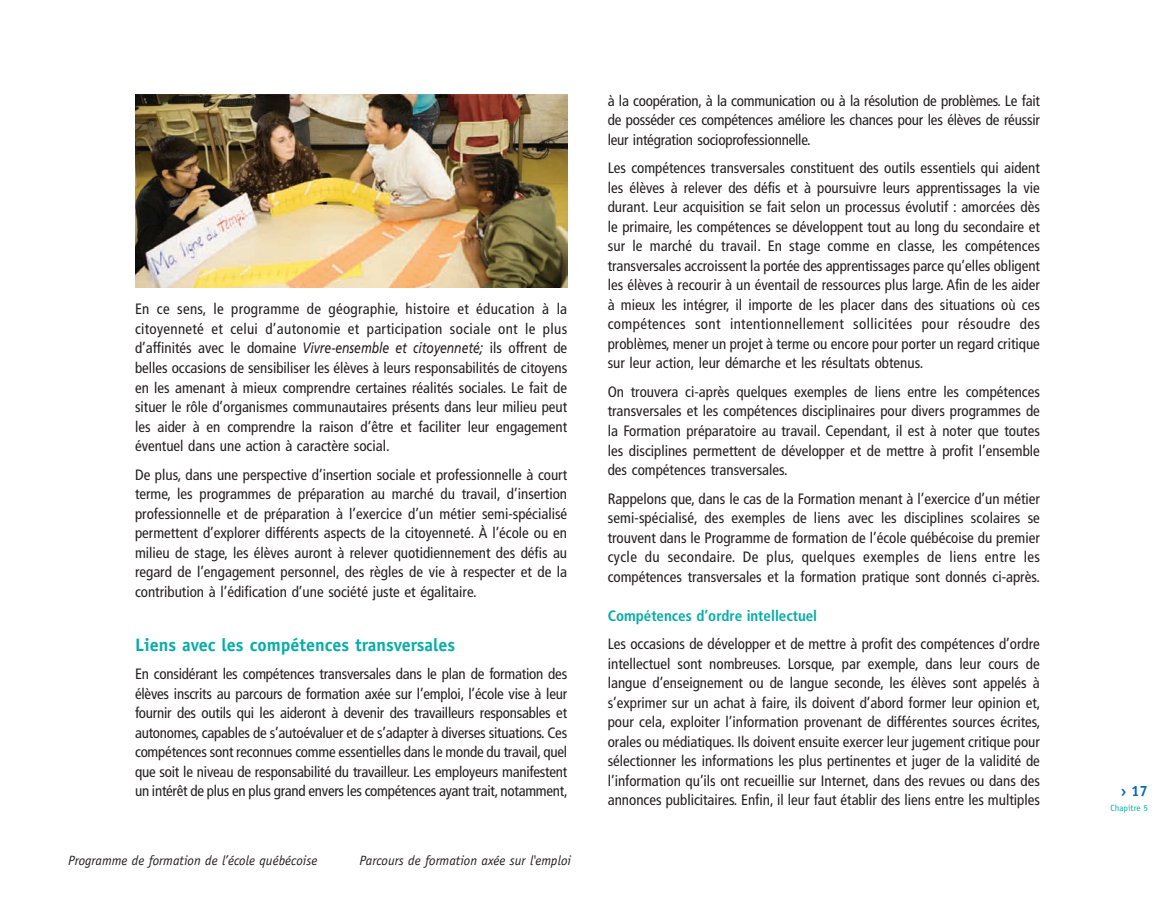
<style>
.page{position:relative;width:1175px;height:905px;background:#fff}
.page>*{position:absolute;margin:0;border:0;box-sizing:border-box;transform-origin:0 0}
.t1{font:700 18px "Officina Sans";color:#07ada7}
.t2{font:condensed 15px/19.5px "Frutiger";color:#231f20;text-align:justify}
.t3{font:700 condensed 15px "Frutiger";color:#07ada7}
.t4{font:700 15px "Officina Sans";color:#0c6ab5}
.t5{font:italic 13.5px "Officina Sans";color:#231f20}
.t6{font:9px "Officina Sans";color:#07ada7}
.s1{font-style:italic;font-stretch:normal}
</style>
<div class="page">
<img style="left:135px;top:94px;width:432px;height:194px">
<p class="t2" style="left:135px;top:301px;width:434px">En ce sens, le programme de géographie, histoire et éducation à la citoyenneté et celui d’autonomie et participation sociale ont le plus d’affinités avec le domaine <span class="s1">Vivre-ensemble et citoyenneté;</span> ils offrent de belles occasions de sensibiliser les élèves à leurs responsabilités de citoyens en les amenant à mieux comprendre certaines réalités sociales. Le fait de situer le rôle d’organismes communautaires présents dans leur milieu peut les aider à en comprendre la raison d’être et faciliter leur engagement éventuel dans une action à caractère social.</p>
<p class="t2" style="left:135px;top:466px;width:433px">De plus, dans une perspective d’insertion sociale et professionnelle à court terme, les programmes de préparation au marché du travail, d’insertion professionnelle et de préparation à l’exercice d’un métier semi-spécialisé permettent d’explorer différents aspects de la citoyenneté. À l’école ou en milieu de stage, les élèves auront à relever quotidiennement des défis au regard de l’engagement personnel, des règles de vie à respecter et de la contribution à l’édification d’une société juste et égalitaire.</p>
<p class="t1" style="left:135px;top:637px;width:321px">Liens avec les compétences transversales</p>
<p class="t2" style="left:135px;top:665px;width:434px">En considérant les compétences transversales dans le plan de formation des élèves inscrits au parcours de formation axée sur l’emploi, l’école vise à leur fournir des outils qui les aideront à devenir des travailleurs responsables et autonomes, capables de s’autoévaluer et de s’adapter à diverses situations. Ces compétences sont reconnues comme essentielles dans le monde du travail, quel que soit le niveau de responsabilité du travailleur. Les employeurs manifestent un intérêt de plus en plus grand envers les compétences ayant trait, notamment,</p>
<p class="t5" style="left:68px;top:855px;width:251px">Programme de formation de l’école québécoise</p>
<p class="t5" style="left:359px;top:855px;width:213px">Parcours de formation axée sur l'emploi</p>
<p class="t2" style="left:608px;top:92px;width:433px">à la coopération, à la communication ou à la résolution de problèmes. Le fait de posséder ces compétences améliore les chances pour les élèves de réussir leur intégration socioprofessionnelle.</p>
<p class="t2" style="left:608px;top:160px;width:434px">Les compétences transversales constituent des outils essentiels qui aident les élèves à relever des défis et à poursuivre leurs apprentissages la vie durant. Leur acquisition se fait selon un processus évolutif : amorcées dès le primaire, les compétences se développent tout au long du secondaire et sur le marché du travail. En stage comme en classe, les compétences transversales accroissent la portée des apprentissages parce qu’elles obligent les élèves à recourir à un éventail de ressources plus large. Afin de les aider à mieux les intégrer, il importe de les placer dans des situations où ces compétences sont intentionnellement sollicitées pour résoudre des problèmes, mener un projet à terme ou encore pour porter un regard critique sur leur action, leur démarche et les résultats obtenus.</p>
<p class="t2" style="left:608px;top:383px;width:434px">On trouvera ci-après quelques exemples de liens entre les compétences transversales et les compétences disciplinaires pour divers programmes de la Formation préparatoire au travail. Cependant, il est à noter que toutes les disciplines permettent de développer et de mettre à profit l’ensemble des compétences transversales.</p>
<p class="t2" style="left:608px;top:490px;width:434px">Rappelons que, dans le cas de la Formation menant à l’exercice d’un métier semi-spécialisé, des exemples de liens avec les disciplines scolaires se trouvent dans le Programme de formation de l’école québécoise du premier cycle du secondaire. De plus, quelques exemples de liens entre les compétences transversales et la formation pratique sont donnés ci-après.</p>
<p class="t3" style="left:608px;top:609px;width:211px">Compétences d’ordre intellectuel</p>
<p class="t2" style="left:608px;top:635px;width:434px">Les occasions de développer et de mettre à profit des compétences d’ordre intellectuel sont nombreuses. Lorsque, par exemple, dans leur cours de langue d’enseignement ou de langue seconde, les élèves sont appelés à s’exprimer sur un achat à faire, ils doivent d’abord former leur opinion et, pour cela, exploiter l’information provenant de différentes sources écrites, orales ou médiatiques. Ils doivent ensuite exercer leur jugement critique pour sélectionner les informations les plus pertinentes et juger de la validité de l’information qu’ils ont recueillie sur Internet, dans des revues ou dans des annonces publicitaires. Enfin, il leur faut établir des liens entre les multiples</p>
<p class="t4" style="left:1120px;top:784px;width:29px">› 17</p>
<p class="t6" style="left:1110px;top:804px;width:39px">Chapitre 5</p>
</div>
